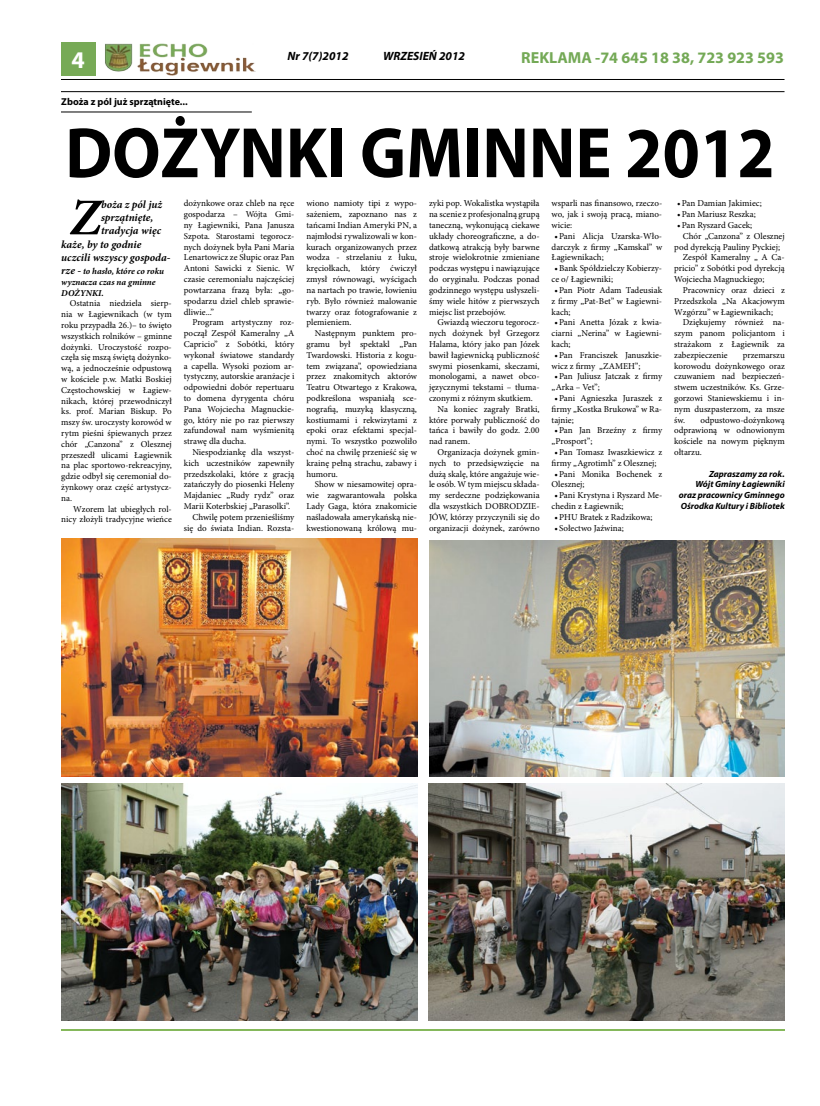
<style>
.page{position:relative;width:820px;height:1106px;background:#fff}
.page>*{position:absolute;margin:0;border:0;box-sizing:border-box;transform-origin:0 0}
.t1{font:700 72px "Myriad Pro";color:#000;scale:.94 1}
.t2{font:italic 700 51.7px "Minion Pro";color:#000}
.t3{font:700 24px "Myriad Pro";color:#fff}
.t4{font:700 16px "Myriad Pro";color:#74a956}
.t5{font:italic 700 12px "Myriad Pro";color:#000}
.t6{font:italic 700 11px "Minion Pro";color:#000}
.t7{font:700 10px "Myriad Pro";color:#000}
.t8{font:9px/10.8px "Minion Pro";color:#000;text-align:justify}
.t9{font:italic 700 9px/10.8px "Myriad Pro";color:#000;text-align:right}
.t10{font:italic 700 9px/10.8px "Minion Pro";color:#000}
.s1{font-size:11px}
</style>
<div class="page">
<div style="left:61px;top:43px;width:34px;height:33px;background:#77aa56"></div>
<hr style="left:61px;top:79px;width:723px;height:1px;background:#000">
<img style="left:105px;top:43px;width:150px;height:33px">
<hr style="left:61px;top:1029px;width:723px;height:2px;background:#85b85b">
<hr style="left:61px;top:91px;width:723px;height:1px;background:#000">
<hr style="left:61px;top:112px;width:191px;height:1px;background:#000">
<img style="left:62px;top:783px;width:355px;height:237px">
<img style="left:428px;top:783px;width:356px;height:237px">
<img style="left:429px;top:540px;width:355px;height:236px">
<img style="left:61px;top:539px;width:356px;height:237px">
<h3 class="t3" style="left:71px;top:44px;width:15px">4</h3>
<h3 class="t5" style="left:287px;top:48px;width:63px">Nr 7(7)2012</h3>
<h3 class="t5" style="left:383px;top:48px;width:83px">WRZESIEŃ 2012</h3>
<h3 class="t4" style="left:521px;top:47px;width:264px">REKLAMA -74 645 18 38, 723 923 593</h3>
<p class="t7" style="left:61px;top:95px;width:128px">Zboża z pól już sprzątnięte...</p>
<h1 class="t1" style="left:65px;top:106px;width:756px">DOŻYNKI GMINNE 2012</h1>
<h2 class="t2" style="left:70px;top:181px;width:33px">Z</h2>
<p class="t6" style="left:101px;top:196px;width:62px">boża z pól już</p>
<p class="t6" style="left:101px;top:210px;width:54px">sprzątnięte,</p>
<p class="t6" style="left:101px;top:223px;width:61px">tradycja więc</p>
<p class="t6" style="left:61px;top:236px;width:82px">każe, by to godnie</p>
<p class="t6" style="left:61px;top:249px;width:111px">uczcili wszyscy gospoda-</p>
<p class="t10" style="left:61px;top:265px;width:104px"><span class="s1">rze -</span> to hasło, które co roku wyznacza czas na gminne<br>DOŻYNKI.</p>
<p class="t8" style="left:61px;top:298px;width:112px;text-indent:9px">Ostatnia niedziela sierp&shy;nia w Łagiewnikach (w tym roku przypadła 26.)– to święto wszystkich rolników – gminne dożynki. Uroczystość rozpo&shy;częła się mszą świętą dożynko&shy;wą, a jednocześnie odpustową w kościele p.w. Matki Boskiej Częstochowskiej w Łagiew&shy;nikach, której przewodniczył ks. prof. Marian Biskup. Po mszy św. uroczysty korowód w rytm pieśni śpiewanych przez chór „Canzona” z Olesznej przeszedł ulicami Łagiewnik na plac sportowo-rekreacyjny, gdzie odbył się ceremoniał do&shy;żynkowy oraz część artystycz&shy;na.</p>
<p class="t8" style="left:61px;top:503px;width:112px;text-align:right">Wzorem lat ubiegłych rol&shy;nicy złożyli tradycyjne wieńce</p>
<p class="t8" style="left:184px;top:198px;width:112px">dożynkowe oraz chleb na ręce gospodarza – Wójta Gmi&shy;ny Łagiewniki, Pana Janusza Szpota. Starostami tegorocz&shy;nych dożynek była Pani Maria Lenartowicz ze Słupic oraz Pan Antoni Sawicki z Sienic. W czasie ceremoniału najczęściej powtarzana frazą była: „go&shy;spodarzu dziel chleb sprawie&shy;dliwie...”</p>
<p class="t8" style="left:184px;top:317px;width:112px;text-indent:9px">Program artystyczny roz&shy;począł Zespół Kameralny „A Capricio” z Sobótki, który wykonał światowe standardy a capella. Wysoki poziom ar&shy;tystyczny, autorskie aranżacje i odpowiedni dobór repertuaru to domena dyrygenta chóru Pana Wojciecha Magnuckie&shy;go, który nie po raz pierwszy zafundował nam wyśmienitą strawę dla ducha.</p>
<p class="t8" style="left:192px;top:447px;width:103px">Niespodziankę dla wszyst-</p>
<p class="t8" style="left:184px;top:457px;width:112px">kich uczestników zapewniły</p>
<p class="t8" style="left:184px;top:468px;width:112px">przedszkolaki, które z gracją</p>
<p class="t8" style="left:184px;top:479px;width:112px">zatańczyły do piosenki Heleny</p>
<p class="t8" style="left:184px;top:490px;width:112px">Majdaniec „Rudy rydz” oraz</p>
<p class="t8" style="left:184px;top:501px;width:108px">Marii Koterbskiej „Parasolki”.</p>
<p class="t8" style="left:192px;top:511px;width:103px">Chwilę potem przenieśliśmy</p>
<p class="t8" style="left:184px;top:522px;width:112px">się do świata Indian. Rozsta-</p>
<p class="t8" style="left:306px;top:198px;width:112px">wiono namioty tipi z wypo&shy;sażeniem, zapoznano nas z tańcami Indian Ameryki PN, a najmłodsi rywalizowali w kon&shy;kurach organizowanych przez wodza - strzelaniu z łuku, kręciołkach, który ćwiczył zmysł równowagi, wyścigach na nartach po trawie, łowieniu ryb. Było również malowanie twarzy oraz fotografowanie z plemieniem.</p>
<p class="t8" style="left:306px;top:328px;width:112px;text-indent:9px">Następnym punktem pro&shy;gramu był spektakl „Pan Twardowski. Historia z kogu&shy;tem związana”, opowiedziana przez znakomitych aktorów Teatru Otwartego z Krakowa, podkreślona wspaniałą sce&shy;nografią, muzyką klasyczną, kostiumami i rekwizytami z epoki oraz efektami specjal&shy;nymi. To wszystko pozwoliło choć na chwilę przenieść się w krainę pełną strachu, zabawy i humoru.</p>
<p class="t8" style="left:306px;top:479px;width:112px;text-indent:9px">Show w niesamowitej opra&shy;wie zagwarantowała polska Lady Gaga, która znakomicie naśladowała amerykańską nie&shy;kwestionowaną królową mu-</p>
<p class="t8" style="left:429px;top:198px;width:112px">zyki pop. Wokalistka wystąpiła na scenie z profesjonalną grupą taneczną, wykonującą ciekawe układy choreograficzne, a do&shy;datkową atrakcją były barwne stroje wielokrotnie zmieniane podczas występu i nawiązujące do oryginału. Podczas ponad godzinnego występu usłyszeli&shy;śmy wiele hitów z pierwszych miejsc list przebojów.</p>
<p class="t8" style="left:437px;top:317px;width:103px">Gwiazdą wieczoru tegorocz-</p>
<p class="t8" style="left:429px;top:328px;width:112px">nych dożynek był Grzegorz</p>
<p class="t8" style="left:429px;top:339px;width:112px">Halama, który jako pan Józek</p>
<p class="t8" style="left:429px;top:349px;width:112px">bawił łagiewnicką publiczność</p>
<p class="t8" style="left:429px;top:360px;width:112px">swymi piosenkami, skeczami,</p>
<p class="t8" style="left:429px;top:371px;width:112px">monologami, a nawet obco-</p>
<p class="t8" style="left:429px;top:382px;width:112px">języcznymi tekstami – tłuma-</p>
<p class="t8" style="left:429px;top:393px;width:105px">czonymi z różnym skutkiem.</p>
<p class="t8" style="left:437px;top:403px;width:103px">Na koniec zagrały Bratki,</p>
<p class="t8" style="left:429px;top:414px;width:112px">które porwały publiczność do</p>
<p class="t8" style="left:429px;top:425px;width:112px">tańca i bawiły do godz. 2.00</p>
<p class="t8" style="left:429px;top:436px;width:42px">nad ranem.</p>
<p class="t8" style="left:437px;top:447px;width:103px">Organizacja dożynek gmin-</p>
<p class="t8" style="left:429px;top:457px;width:112px">nych to przedsięwzięcie na</p>
<p class="t8" style="left:429px;top:468px;width:112px">dużą skalę, które angażuje wie-</p>
<p class="t8" style="left:429px;top:479px;width:112px">le osób. W tym miejscu składa-</p>
<p class="t8" style="left:429px;top:490px;width:112px">my serdeczne podziękowania</p>
<p class="t8" style="left:429px;top:501px;width:112px">dla wszystkich DOBRODZIE-</p>
<p class="t8" style="left:429px;top:511px;width:112px">JÓW, którzy przyczynili się do</p>
<p class="t8" style="left:429px;top:522px;width:112px">organizacji dożynek, zarówno</p>
<p class="t8" style="left:551px;top:198px;width:112px">wsparli nas finansowo, rzeczo&shy;wo, jak i swoją pracą, miano&shy;wicie:</p>
<p class="t8" style="left:551px;top:231px;width:112px;text-indent:3px">• Pani Alicja Uzarska-Wło&shy;darczyk z firmy „Kamskal” w Łagiewnikach;</p>
<p class="t8" style="left:551px;top:263px;width:112px;text-indent:3px">• Bank Spółdzielczy Kobierzy&shy;ce o/ Łagiewniki;</p>
<p class="t8" style="left:551px;top:285px;width:112px;text-indent:3px">• Pan Piotr Adam Tadeusiak z firmy „Pat-Bet” w Łagiewni&shy;kach;</p>
<p class="t8" style="left:551px;top:317px;width:112px;text-indent:3px">• Pani Anetta Józak z kwia&shy;ciarni „Nerina” w Łagiewni&shy;kach;</p>
<p class="t8" style="left:551px;top:349px;width:112px;text-indent:3px">• Pan Franciszek Januszkie&shy;wicz z firmy „ZAMEH”;</p>
<p class="t8" style="left:551px;top:371px;width:112px;text-indent:3px">• Pan Juliusz Jatczak z firmy „Arka – Vet”;</p>
<p class="t8" style="left:551px;top:393px;width:112px;text-indent:3px">• Pani Agnieszka Juraszek z firmy „Kostka Brukowa” w Ra&shy;tajnie;</p>
<p class="t8" style="left:551px;top:425px;width:112px;text-indent:3px">• Pan Jan Brzeźny z firmy „Prosport”;</p>
<p class="t8" style="left:551px;top:447px;width:112px;text-indent:3px">• Pan Tomasz Iwaszkiewicz z firmy „Agrotimh” z Olesznej;</p>
<p class="t8" style="left:551px;top:468px;width:112px;text-indent:3px">• Pani Monika Bochenek z<br>Olesznej;</p>
<p class="t8" style="left:551px;top:490px;width:112px;text-indent:3px">• Pani Krystyna i Ryszard Me&shy;chedin z Łagiewnik;</p>
<p class="t8" style="left:554px;top:511px;width:100px">• PHU Bratek z Radzikowa;</p>
<p class="t8" style="left:554px;top:522px;width:71px">• Sołectwo Jaźwina;</p>
<p class="t8" style="left:676px;top:198px;width:86px">• Pan Damian Jakimiec;</p>
<p class="t8" style="left:676px;top:209px;width:80px">• Pan Mariusz Reszka;</p>
<p class="t8" style="left:676px;top:220px;width:77px">• Pan Ryszard Gacek;</p>
<p class="t8" style="left:682px;top:231px;width:103px">Chór „Canzona” z Olesznej</p>
<p class="t8" style="left:674px;top:241px;width:107px">pod dyrekcją Pauliny Pyckiej;</p>
<p class="t8" style="left:682px;top:252px;width:103px">Zespół Kameralny „ A Ca-</p>
<p class="t8" style="left:674px;top:263px;width:112px">pricio” z Sobótki pod dyrekcją</p>
<p class="t8" style="left:674px;top:274px;width:92px">Wojciecha Magnuckiego;</p>
<p class="t8" style="left:682px;top:285px;width:103px">Pracownicy oraz dzieci z</p>
<p class="t8" style="left:674px;top:295px;width:112px">Przedszkola „Na Akacjowym</p>
<p class="t8" style="left:674px;top:306px;width:100px">Wzgórzu” w Łagiewnikach;</p>
<p class="t8" style="left:682px;top:317px;width:103px">Dziękujemy również na-</p>
<p class="t8" style="left:674px;top:328px;width:112px">szym panom policjantom i</p>
<p class="t8" style="left:674px;top:339px;width:112px">strażakom z Łagiewnik za</p>
<p class="t8" style="left:674px;top:349px;width:55px">zabezpieczenie</p>
<p class="t8" style="left:674px;top:349px;width:112px;text-indent:69px">przemarszu korowodu dożynkowego oraz czuwaniem nad bezpieczeń&shy;stwem uczestników. Ks. Grze&shy;gorzowi Staniewskiemu i in&shy;nym duszpasterzom, za msze św. odpustowo-dożynkową odprawioną w odnowionym kościele na nowym pięknym ołtarzu.</p>
<p class="t9" style="left:678px;top:468px;width:107px">Zapraszamy za rok.<br>Wójt Gminy Łagiewniki oraz pracownicy Gminnego<br>Ośrodka Kultury i Bibliotek</p>
</div>
